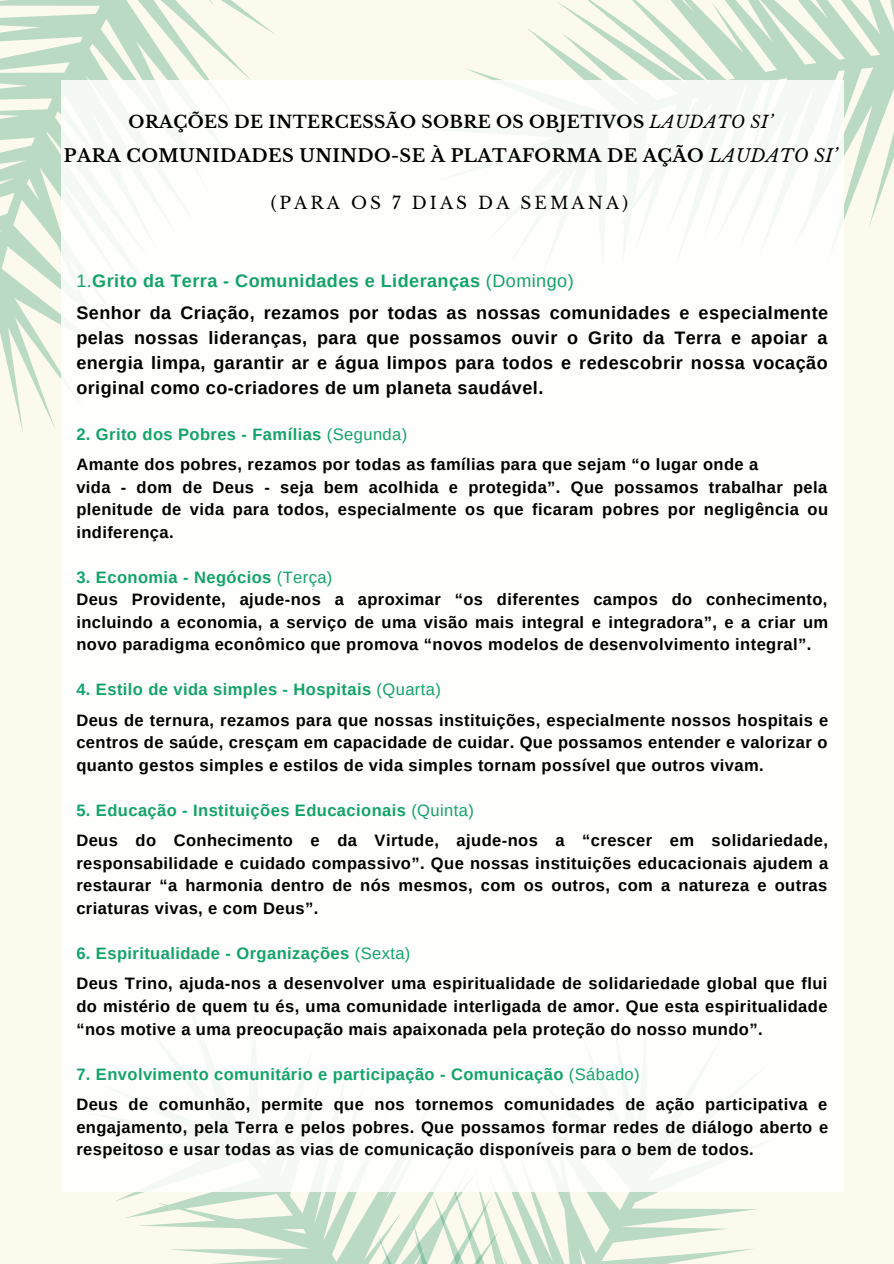
<style>
.page{position:relative;width:894px;height:1264px;background:#fff}
.page>*{position:absolute;margin:0;border:0;box-sizing:border-box;transform-origin:0 0}
.t1{font:700 18px/24.8px "Arimo";letter-spacing:.025em;color:#000;text-align:justify}
.t2{font:700 18px "Arimo";letter-spacing:.025em;color:#12a369}
.t3{font:700 17.7px "Libre Baskerville";letter-spacing:.025em;color:#000}
.t4{font:700 16.95px "Libre Baskerville";letter-spacing:.025em;color:#000}
.t5{font:16.95px "Libre Baskerville";letter-spacing:.18em;color:#000}
.t6{font:700 16.5px/22.5px "Arimo";letter-spacing:.025em;color:#000;text-align:justify}
.t7{font:700 16.5px "Arimo";letter-spacing:.025em;color:#12a369}
.s1{font-weight:400;font-style:italic}
.s2{font-weight:400}
</style>
<div class="page">
<div style="left:0;top:0;width:893px;height:1263px;background:#fcfaed"></div>
<svg style="left:61px;top:1191px;width:176px;height:72px"></svg>
<svg style="left:237px;top:937px;width:607px;height:326px"></svg>
<svg style="left:466px;top:0;width:427px;height:339px"></svg>
<svg style="left:0;top:0;width:275px;height:432px"></svg>
<div style="left:61px;top:80px;width:782px;height:1111px;background:#fff"></div>
<p class="t4" style="left:128px;top:112px;width:645px">ORAÇÕES DE INTERCESSÃO SOBRE OS OBJETIVOS <span class="s1">LAUDATO SI’</span></p>
<p class="t3" style="left:64px;top:145px;width:774px">PARA COMUNIDADES UNINDO-SE À PLATAFORMA DE AÇÃO <span class="s1">LAUDATO SI’</span></p>
<p class="t5" style="left:271px;top:192px;width:358px">(PARA OS 7 DIAS DA SEMANA)</p>
<p class="t2" style="left:76px;top:270px;width:498px"><span class="s2">1.</span>Grito da Terra - Comunidades e Lideranças <span class="s2">(Domingo)</span></p>
<p class="t1" style="left:76px;top:300px;width:753px">Senhor da Criação, rezamos por todas as nossas comunidades e especialmente pelas nossas lideranças, para que possamos ouvir o Grito da Terra e apoiar a energia limpa, garantir ar e água limpos para todos e redescobrir nossa vocação original como co-criadores de um planeta saudável.</p>
<p class="t7" style="left:76px;top:425px;width:332px">2. Grito dos Pobres - Famílias <span class="s2">(Segunda)</span></p>
<p class="t6" style="left:76px;top:453px;width:683px">Amante dos pobres, rezamos por todas as famílias para que sejam “o lugar onde a</p>
<p class="t6" style="left:76px;top:475px;width:753px">vida - dom de Deus - seja bem acolhida e protegida”. Que possamos trabalhar pela plenitude de vida para todos, especialmente os que ficaram pobres por negligência ou indiferença.</p>
<p class="t7" style="left:76px;top:568px;width:257px">3. Economia - Negócios <span class="s2">(Terça)</span></p>
<p class="t6" style="left:76px;top:588px;width:753px">Deus Providente, ajude-nos a aproximar “os diferentes campos do conhecimento, incluindo a economia, a serviço de uma visão mais integral e integradora”, e a criar um novo paradigma econômico que promova “novos modelos de desenvolvimento integral”.</p>
<p class="t7" style="left:76px;top:680px;width:366px">4. Estilo de vida simples - Hospitais <span class="s2">(Quarta)</span></p>
<p class="t6" style="left:76px;top:709px;width:753px">Deus de ternura, rezamos para que nossas instituições, especialmente nossos hospitais e centros de saúde, cresçam em capacidade de cuidar. Que possamos entender e valorizar o quanto gestos simples e estilos de vida simples tornam possível que outros vivam.</p>
<p class="t7" style="left:76px;top:801px;width:399px">5. Educação - Instituições Educacionais <span class="s2">(Quinta)</span></p>
<p class="t6" style="left:76px;top:829px;width:753px">Deus do Conhecimento e da Virtude, ajude-nos a “crescer em solidariedade, responsabilidade e cuidado compassivo”. Que nossas instituições educacionais ajudem a restaurar “a harmonia dentro de nós mesmos, com os outros, com a natureza e outras criaturas vivas, e com Deus”.</p>
<p class="t7" style="left:76px;top:944px;width:335px">6. Espiritualidade - Organizações <span class="s2">(Sexta)</span></p>
<p class="t6" style="left:76px;top:972px;width:752px">Deus Trino, ajuda-nos a desenvolver uma espiritualidade de solidariedade global que flui do mistério de quem tu és, uma comunidade interligada de amor. Que esta espiritualidade “nos motive a uma preocupação mais apaixonada pela proteção do nosso mundo”.</p>
<p class="t7" style="left:76px;top:1064px;width:564px">7. Envolvimento comunitário e participação - Comunicação <span class="s2">(Sábado)</span></p>
<p class="t6" style="left:76px;top:1092px;width:753px">Deus de comunhão, permite que nos tornemos comunidades de ação participativa e engajamento, pela Terra e pelos pobres. Que possamos formar redes de diálogo aberto e respeitoso e usar todas as vias de comunicação disponíveis para o bem de todos.</p>
</div>
